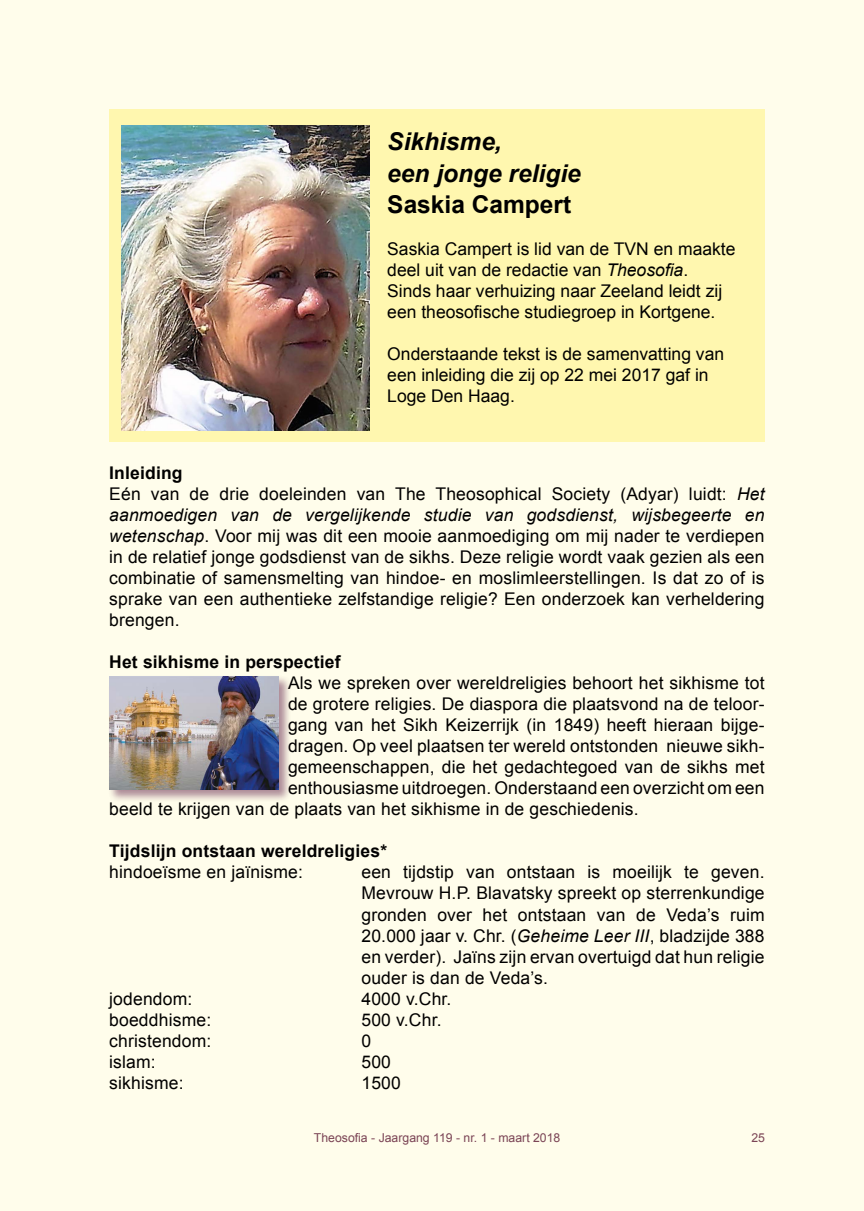
<style>
.page{position:relative;width:864px;height:1211px;background:#fff}
.page>*{position:absolute;margin:0;border:0;box-sizing:border-box;transform-origin:0 0}
.t1{font:italic 700 24.5px/31.5px "Arial";color:#000}
.t2{font:700 24.5px "Arial";color:#000}
.t3{font:17.5px/21px "Arial";letter-spacing:.01em;color:#000}
.t4{font:700 17.5px "Arial";letter-spacing:.01em;color:#000}
.t5{font:12.25px "Arial";color:#5b1945}
.s1{font-style:italic}
.s2{font-weight:700}
</style>
<div class="page">
<div style="left:0;top:0;width:863px;height:1210px;background:#fffdeb"></div>
<div style="left:109px;top:109px;width:655px;height:332px;background:#fff7af"></div>
<img style="left:122px;top:125px;width:248px;height:305px">
<div style="left:108px;top:675px;width:183px;height:127px;background:#5b1945;opacity:.5"></div>
<img style="left:109px;top:676px;width:169px;height:113px">
<h1 class="t1" style="left:387px;top:126px;width:195px">Sikhisme,<br>een jonge religie</h1>
<h1 class="t2" style="left:387px;top:191px;width:185px">Saskia Campert</h1>
<p class="t3" style="left:387px;top:239px;width:349px">Saskia Campert is lid van de TVN en maakte deel uit van de redactie van <span class="s1">Theosofia</span>.<br>Sinds haar verhuizing naar Zeeland leidt zij een theosofische studiegroep in Kortgene.</p>
<p class="t3" style="left:387px;top:344px;width:338px">Onderstaande tekst is de samenvatting van een inleiding die zij op 22 mei 2017 gaf in<br>Loge Den Haag.</p>
<p class="t3" style="left:109px;top:462px;width:656px"><span class="s2">Inleiding<br></span>Eén van de drie doeleinden van The Theosophical Society (Adyar) luidt: <span class="s1">Het aanmoedigen van de vergelijkende studie van godsdienst, wijsbegeerte en wetenschap</span>. Voor mij was dit een mooie aanmoediging om mij nader te verdiepen in de relatief jonge godsdienst van de sikhs. Deze religie wordt vaak gezien als een combinatie of samensmelting van hindoe- en moslimleerstellingen. Is dat zo of is sprake van een authentieke zelfstandige religie? Een onderzoek kan verheldering brengen.</p>
<p class="t4" style="left:109px;top:652px;width:233px">Het sikhisme in perspectief</p>
<p class="t3" style="left:288px;top:672px;width:478px">Als we spreken over wereldreligies behoort het sikhisme tot</p>
<p class="t3" style="left:288px;top:693px;width:478px">de grotere religies. De diaspora die plaatsvond na de teloor-</p>
<p class="t3" style="left:288px;top:714px;width:478px">gang van het Sikh Keizerrijk (in 1849) heeft hieraan bijge-</p>
<p class="t3" style="left:288px;top:735px;width:478px">dragen. Op veel plaatsen ter wereld ontstonden nieuwe sikh-</p>
<p class="t3" style="left:288px;top:756px;width:478px">gemeenschappen, die het gedachtegoed van de sikhs met</p>
<p class="t3" style="left:288px;top:777px;width:478px">enthousiasme uitdroegen. Onderstaand een overzicht om een</p>
<p class="t3" style="left:109px;top:798px;width:531px">beeld te krijgen van de plaats van het sikhisme in de geschiedenis.</p>
<p class="t4" style="left:109px;top:841px;width:279px">Tijdslijn ontstaan wereldreligies*</p>
<p class="t3" style="left:109px;top:861px;width:195px">hindoeïsme en jaïnisme:</p>
<p class="t3" style="left:361px;top:861px;width:404px;text-align:justify">een tijdstip van ontstaan is moeilijk te geven.<br>Mevrouw H.P. Blavatsky spreekt op sterrenkundige gronden over het ontstaan van de Veda’s ruim 20.000 jaar v. Chr. (<span class="s1">Geheime Leer III</span>, bladzijde 388 en verder). Jaïns zijn ervan overtuigd dat hun religie ouder is dan de Veda’s.</p>
<p class="t3" style="left:109px;top:987px;width:85px">jodendom:</p>
<p class="t3" style="left:361px;top:987px;width:91px">4000 v.Chr.</p>
<p class="t3" style="left:109px;top:1008px;width:103px">boeddhisme:</p>
<p class="t3" style="left:361px;top:1008px;width:82px">500 v.Chr.</p>
<p class="t3" style="left:109px;top:1029px;width:104px">christendom:</p>
<p class="t3" style="left:361px;top:1029px;width:11px">0</p>
<p class="t3" style="left:109px;top:1050px;width:48px">islam:</p>
<p class="t3" style="left:361px;top:1050px;width:31px">500</p>
<p class="t3" style="left:109px;top:1071px;width:76px">sikhisme:</p>
<p class="t3" style="left:361px;top:1071px;width:41px">1500</p>
<p class="t5" style="left:314px;top:1131px;width:248px">Theosofia - Jaargang 119 - nr. 1 - maart 2018</p>
<p class="t5" style="left:751px;top:1131px;width:15px">25</p>
</div>
